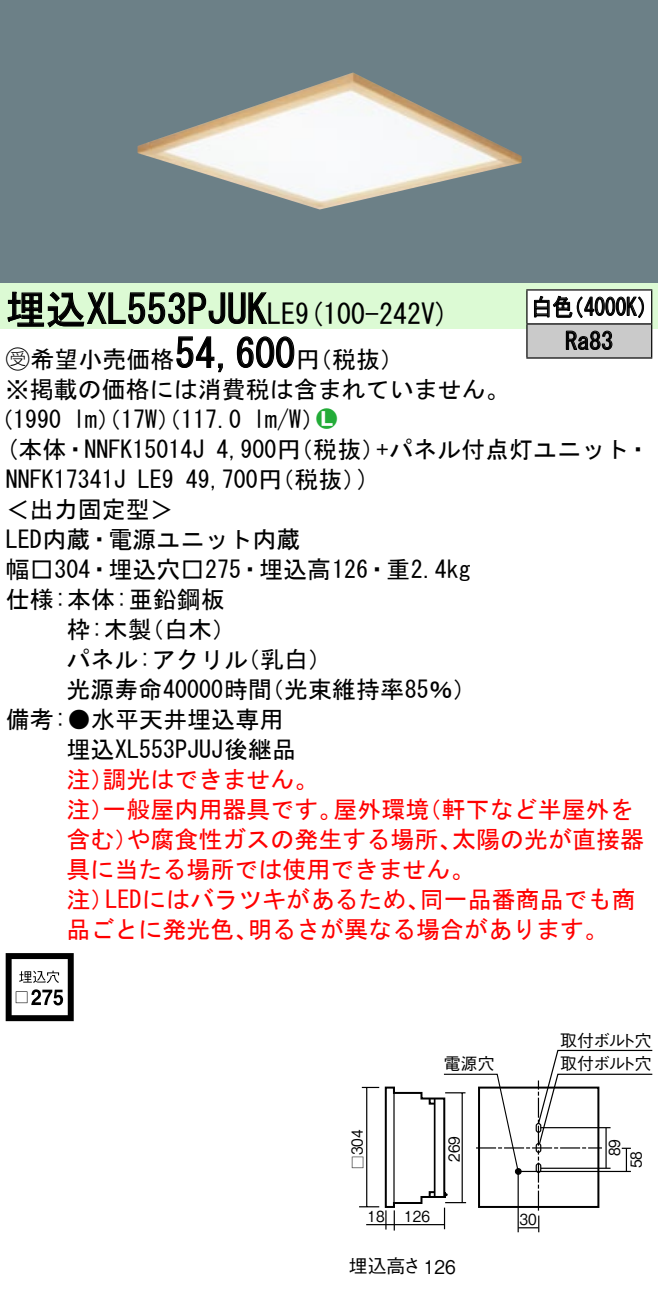
<style>
.page{position:relative;width:658px;height:1298px;background:#fff}
.page>*{position:absolute;margin:0;border:0;box-sizing:border-box;transform-origin:0 0}
.t1{font:40px "MS Gothic";color:#000}
.t2{font:28px "MS Gothic";color:#000}
.t3{font:24px/30.4px "MS Gothic";color:#000}
.t4{font:24px "MS Gothic";color:#f00}
.t5{font:24px/34px "MS Gothic";color:#000;scale:.88 1}
.t6{font:24px "Ford Classification 1";color:#23ac38}
.t7{font:18.8px "Gothic BBB Pro Medium 90 pv RKSJ H";color:#000}
.t8{font:17.2px/22.8px "Gothic BBB Pro Medium 90 pv RKSJ H";letter-spacing:-.105em;color:#000}
.t9{font:17.2px "Gothic BBB Pro Medium 90 pv RKSJ H";letter-spacing:-.075em;color:#000}
.t10{font:15.2px/21.6px "Gothic BBB Pro Medium 90 pv RKSJ H";color:#000;scale:.9 1}
.t11{font:13.2px "Gothic BBB Pro Medium 90 pv RKSJ H";color:#000}
.s1{font-size:28px}
.s2{font-family:"Ford Classification 1"}
.s3{color:#fff}
</style>
<div class="page">
<div style="left:0;top:0;width:658px;height:283px;background:#6c8087"></div>
<img style="left:137px;top:73px;width:384px;height:136px">
<div style="left:0;top:283px;width:658px;height:46px;background:#dcfad4"></div>
<svg style="left:7px;top:291px;width:260px;height:37px"></svg>
<svg style="left:176px;top:336px;width:47px;height:37px"></svg>
<svg style="left:236px;top:336px;width:59px;height:32px"></svg>
<svg style="left:6px;top:953px;width:68px;height:68px"></svg>
<div style="left:527px;top:290px;width:124px;height:34px;background:#fff"></div>
<div style="left:527px;top:324px;width:124px;height:34px;background:#cacaca"></div>
<hr style="left:526px;top:289px;width:126px;height:1px;background:#000">
<hr style="left:526px;top:290px;width:1px;height:33px;background:#000">
<hr style="left:651px;top:290px;width:1px;height:33px;background:#000">
<hr style="left:526px;top:323px;width:126px;height:1px;background:#000">
<hr style="left:526px;top:324px;width:1px;height:33px;background:#000">
<hr style="left:651px;top:324px;width:1px;height:33px;background:#000">
<hr style="left:526px;top:357px;width:126px;height:1px;background:#000">
<svg style="left:534px;top:295px;width:110px;height:23px"></svg>
<svg style="left:565px;top:330px;width:47px;height:20px"></svg>
<hr style="left:359px;top:1205px;width:20px;height:2px;background:#000">
<svg style="left:362px;top:1049px;width:290px;height:184px"></svg>
<div style="left:515px;top:1167px;width:6px;height:7px;border:1px solid #000;border-radius:50%"></div>
<h1 class="t1" style="left:6px;top:289px;width:291px">埋込XL553PJUK<span class="s1">LE</span></h1>
<p class="t2" style="left:295px;top:299px;width:155px">(9 100-242 (V</p>
<h1 class="t1" style="left:175px;top:333px;width:121px">54,600</h1>
<p class="t3" style="left:6px;top:344px;width:505px"><span class="s2">B</span>希望小売価格<br>※掲載の価格には消費税は含まれていません。</p>
<p class="t6" style="left:316px;top:406px;width:22px">2<span class="s3">7</span></p>
<p class="t3" style="left:296px;top:344px;width:109px">（円税抜(</p>
<p class="t3" style="left:253px;top:404px;width:73px">l m (W/</p>
<p class="t3" style="left:-11px;top:404px;width:74px">（1990</p>
<p class="t3" style="left:73px;top:404px;width:170px">lm）（17 ）（W 117.0</p>
<p class="t5" style="left:565px;top:290px;width:56px;text-indent:-34px">白色<br>Ra83</p>
<p class="t5" style="left:563px;top:290px;width:110px">（4000 (K</p>
<p class="t3" style="left:6px;top:434px;width:200px">(本体・NNFK15014J</p>
<p class="t3" style="left:216px;top:434px;width:170px">4,900 （円税抜）</p>
<p class="t3" style="left:376px;top:434px;width:275px">+パネル付点灯ユニット・</p>
<p class="t3" style="left:186px;top:464px;width:182px">49,700 （円税抜(</p>
<p class="t3" style="left:357px;top:464px;width:13px">(</p>
<p class="t3" style="left:6px;top:464px;width:121px">NNFK17341J</p>
<p class="t3" style="left:6px;top:494px;width:170px">＜出力固定型&lt;</p>
<p class="t3" style="left:6px;top:524px;width:296px">LED内蔵・電源ユニット内蔵</p>
<p class="t3" style="left:6px;top:554px;width:466px">幅□304・埋込穴□275・埋込高126・重2.4kg</p>
<p class="t3" style="left:6px;top:584px;width:220px">仕様:本体:亜鉛鋼板</p>
<p class="t3" style="left:140px;top:614px;width:97px">（白木(</p>
<p class="t3" style="left:138px;top:464px;width:37px">LE9</p>
<p class="t3" style="left:66px;top:614px;width:87px">枠:木製</p>
<p class="t3" style="left:66px;top:644px;width:183px">パネル:アクリル</p>
<p class="t3" style="left:236px;top:644px;width:97px">（乳白(</p>
<p class="t3" style="left:66px;top:674px;width:207px">光源寿命40000時間</p>
<p class="t3" style="left:6px;top:704px;width:279px">備考 ●: 水平天井埋込専用</p>
<p class="t3" style="left:66px;top:734px;width:231px">埋込XL553PJUJ後継品</p>
<p class="t4" style="left:102px;top:767px;width:217px">調光はできません。</p>
<p class="t3" style="left:260px;top:674px;width:218px">（光束維持率85％(</p>
<p class="t4" style="left:66px;top:767px;width:49px">注）</p>
<p class="t4" style="left:102px;top:797px;width:241px">一般屋内用器具です。</p>
<p class="t4" style="left:333px;top:797px;width:97px">屋外環境</p>
<p class="t4" style="left:417px;top:797px;width:217px">（軒下など半屋外を</p>
<p class="t4" style="left:66px;top:797px;width:49px">注）</p>
<p class="t4" style="left:126px;top:827px;width:337px">や腐食性ガスの発生する場所、</p>
<p class="t4" style="left:452px;top:827px;width:194px">太陽の光が直接器</p>
<p class="t4" style="left:66px;top:827px;width:73px">含む）</p>
<p class="t4" style="left:66px;top:857px;width:409px">具に当たる場所では使用できません。</p>
<p class="t4" style="left:420px;top:887px;width:217px">同一品番商品でも商</p>
<p class="t4" style="left:105px;top:887px;width:326px">LEDにはバラツキがあるため、</p>
<p class="t4" style="left:66px;top:887px;width:49px">注）</p>
<p class="t4" style="left:66px;top:917px;width:193px">品ごとに発光色、</p>
<p class="t4" style="left:248px;top:917px;width:362px">明るさが異なる場合があります。</p>
<p class="t9" style="left:444px;top:1049px;width:53px">電源穴</p>
<p class="t10" style="left:344px;top:1155px;width:30px;rotate:-90deg">304</p>
<p class="t11" style="left:347px;top:1168px;width:15px;rotate:-90deg">□</p>
<p class="t10" style="left:367px;top:1203px;width:21px">18</p>
<p class="t10" style="left:441px;top:1161px;width:30px;rotate:-90deg">269</p>
<p class="t10" style="left:404px;top:1203px;width:30px">126</p>
<p class="t7" style="left:349px;top:1250px;width:108px">埋込高さ 126</p>
<p class="t8" style="left:560px;top:1027px;width:93px">取付ボルト穴取付ボルト穴</p>
<p class="t10" style="left:519px;top:1206px;width:21px">30</p>
<p class="t10" style="left:602px;top:1168px;width:34px;text-indent:12px;rotate:-90deg">89<br>58</p>
</div>
